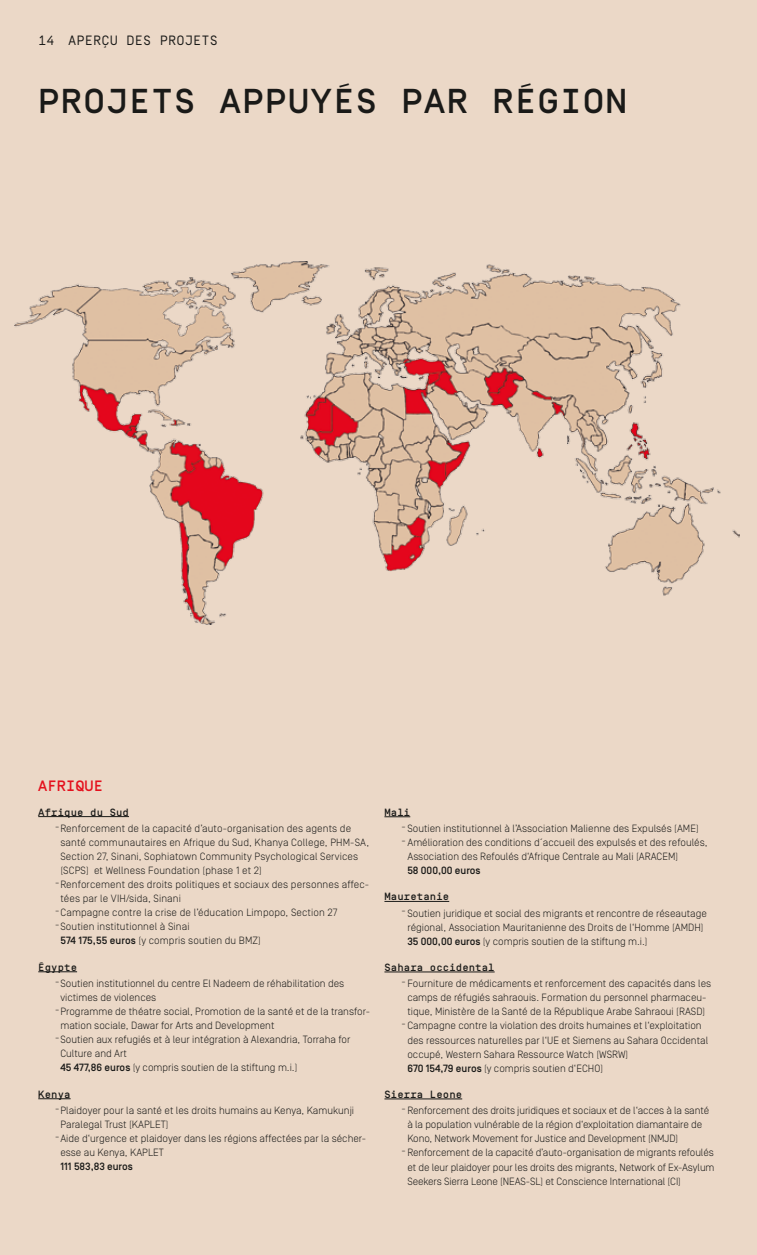
<style>
.page{position:relative;width:757px;height:1255px;background:#fff}
.page>*{position:absolute;margin:0;border:0;box-sizing:border-box;transform-origin:0 0}
.t1{font:500 34.5px "Simplon BP Mono";color:#1a1a18}
.t2{font:500 15px "Simplon BP Mono";letter-spacing:.01em;color:#e4111d}
.t3{font:13.5px "Simplon BP Mono";color:#1a1a18}
.t4{font:300 10.5px/14.1px "Simplon BP";color:#1a1a18}
.t5{font:500 10.5px "Simplon BP Mono";letter-spacing:.01em;color:#1a1a18}
.t6{font:500 10.5px "Simplon BP";color:#1a1a18}
.s1{font-weight:500}
</style>
<div class="page">
<div style="left:0;top:0;width:757px;height:1254px;background:#ebd8c7"></div>
<img style="left:14px;top:261px;width:726px;height:363px">
<hr style="left:38px;top:816px;width:91px;height:1px;background:#1a1a18">
<hr style="left:38px;top:971px;width:39px;height:1px;background:#1a1a18">
<hr style="left:38px;top:1098px;width:33px;height:1px;background:#1a1a18">
<svg style="left:384px;top:816px;width:26px;height:1px"></svg>
<hr style="left:384px;top:901px;width:65px;height:1px;background:#1a1a18">
<hr style="left:384px;top:971px;width:111px;height:1px;background:#1a1a18">
<hr style="left:384px;top:1098px;width:78px;height:1px;background:#1a1a18">
<p class="t3" style="left:38px;top:32px;width:18px">14</p>
<p class="t3" style="left:68px;top:32px;width:10px">APER</p>
<p class="t3" style="left:101px;top:32px;width:34px">ÇU DES</p>
<p class="t3" style="left:160px;top:32px;width:9px">PRO</p>
<p class="t3" style="left:185px;top:32px;width:17px">JETS</p>
<h1 class="t1" style="left:38px;top:79px;width:112px">Projets</h1>
<h1 class="t1" style="left:220px;top:79px;width:23px">appu</h1>
<h1 class="t1" style="left:311px;top:79px;width:43px">yés</h1>
<h1 class="t1" style="left:401px;top:79px;width:22px">par</h1>
<h1 class="t1" style="left:492px;top:79px;width:23px">régio</h1>
<h1 class="t1" style="left:606px;top:79px;width:22px">n</h1>
<h2 class="t2" style="left:38px;top:776px;width:66px">AFRIQUE</h2>
<p class="t5" style="left:38px;top:805px;width:92px">Afrique du Sud</p>
<p class="t4" style="left:55px;top:818px;width:6px">-</p>
<p class="t4" style="left:60px;top:820px;width:310px">Renforcement de la capacité d’auto-organisation des agents de santé communautaires en Afrique du Sud, Khanya College, PHM-SA, Section 27, Sinani, Sophiatown Community Psychological Services (SCPS) et Wellness Foundation (phase 1 et 2)<br>Renforcement des droits politiques et sociaux des personnes affec&shy;tées par le VIH/sida, Sinani<br>Campagne contre la crise de l’éducation Limpopo, Section 27<br>Soutien institutionnel à Sinai<br><span class="s1">574 175,55 euros</span> (y compris soutien du BMZ)</p>
<p class="t4" style="left:60px;top:975px;width:311px">Soutien institutionnel du centre El Nadeem de réhabilitation des victimes de violences<br>Programme de théatre social, Promotion de la santé et de la transfor&shy;mation sociale, Dawar for Arts and Development<br>Soutien aux refugiés et à leur intégration à Alexandria, Torraha for Culture and Art<br><span class="s1">45 477,86 euros</span> (y compris soutien de la stiftung m.i.)</p>
<p class="t4" style="left:60px;top:1102px;width:307px">Plaidoyer pour la santé et les droits humains au Kenya, Kamukunji Paralegal Trust (KAPLET)<br>Aide d‘urgence et plaidoyer dans les régions affectées par la sécher&shy;esse au Kenya, KAPLET</p>
<p class="t6" style="left:60px;top:1160px;width:74px">111 583,83 euros</p>
<p class="t4" style="left:55px;top:875px;width:6px">-</p>
<p class="t4" style="left:55px;top:903px;width:6px">- -</p>
<p class="t5" style="left:38px;top:960px;width:40px">Égypte</p>
<p class="t4" style="left:55px;top:974px;width:6px">-</p>
<p class="t4" style="left:55px;top:1002px;width:6px">-</p>
<p class="t4" style="left:55px;top:1030px;width:6px">-</p>
<p class="t5" style="left:38px;top:1087px;width:34px">Kenya</p>
<p class="t4" style="left:55px;top:1100px;width:6px">-</p>
<p class="t4" style="left:55px;top:1129px;width:6px">-</p>
<p class="t5" style="left:384px;top:805px;width:27px">Mali</p>
<p class="t4" style="left:401px;top:819px;width:6px">- -</p>
<p class="t4" style="left:407px;top:821px;width:302px">Soutien institutionnel à l’Association Malienne des Expulsés (AME)<br>Amélioration des conditions d´accueil des expulsés et des refoulés,<br>Association des Refoulés d‘Afrique Centrale au Mali (ARACEM)</p>
<p class="t6" style="left:407px;top:864px;width:75px">58 000,00 euros</p>
<p class="t4" style="left:407px;top:905px;width:301px">Soutien juridique et social des migrants et rencontre de réseautage régional, Association Mauritanienne des Droits de l‘Homme (AMDH)<br><span class="s1">35 000,00 euros</span> (y compris soutien de la stiftung m.i.)</p>
<p class="t4" style="left:407px;top:976px;width:305px">Fourniture de médicaments et renforcement des capacités dans les camps de réfugiés sahraouis. Formation du personnel pharmaceu&shy;tique, Ministère de la Santé de la République Arabe Sahraoui (RASD)<br>Campagne contre la violation des droits humaines et l‘exploitation des ressources naturelles par l‘UE et Siemens au Sahara Occidental occupé, Western Sahara Ressource Watch (WSRW)<br><span class="s1">670 154,79 euros</span> (y compris soutien d‘ECHO)</p>
<p class="t4" style="left:407px;top:1103px;width:309px">Renforcement des droits juridiques et sociaux et de l‘acces à la santé à la population vulnérable de la région d‘exploitation diamantaire de Kono, Network Movement for Justice and Development (NMJD)<br>Renforcement de la capacité d’auto-organisation de migrants refoulés et de leur plaidoyer pour les droits des migrants, Network of Ex-Asylum Seekers Sierra Leone (NEAS-SL) et Conscience International (CI)</p>
<p class="t5" style="left:384px;top:889px;width:66px">Mauretanie</p>
<p class="t4" style="left:401px;top:903px;width:6px">-</p>
<p class="t5" style="left:384px;top:960px;width:112px">Sahara occidental</p>
<p class="t4" style="left:401px;top:974px;width:6px">-</p>
<p class="t4" style="left:401px;top:1016px;width:6px">-</p>
<p class="t5" style="left:384px;top:1087px;width:79px">Sierra Leone</p>
<p class="t4" style="left:401px;top:1101px;width:6px">-</p>
<p class="t4" style="left:401px;top:1143px;width:6px">-</p>
</div>
